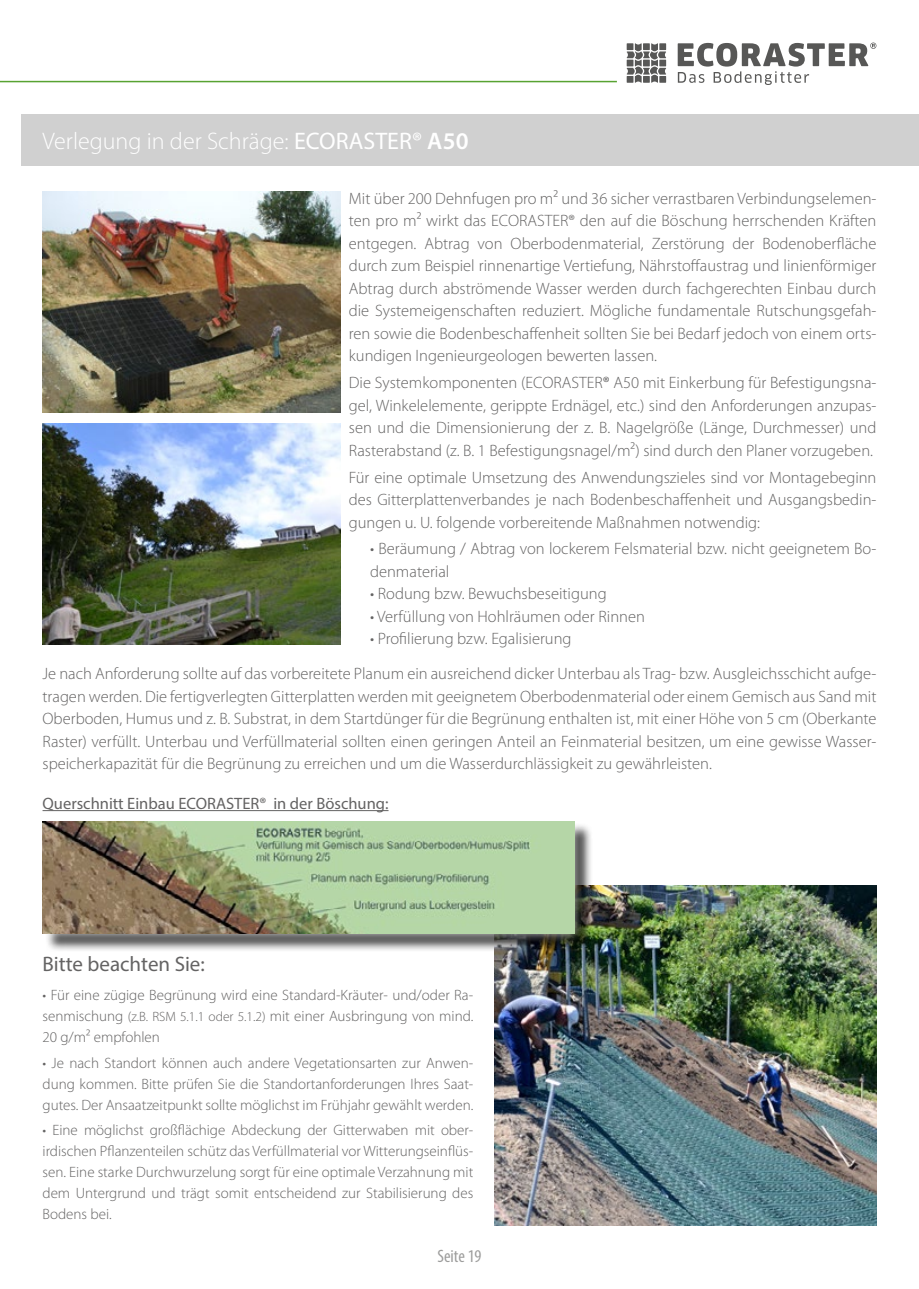
<style>
.page{position:relative;width:919px;height:1289px;background:#fff}
.page>*{position:absolute;margin:0;border:0;box-sizing:border-box;transform-origin:0 0}
.t1{font:300 24px "Myriad Pro";color:#fff}
.t2{font:21px "Myriad Pro";color:#646363}
.t3{font:condensed 18px "Myriad Pro";color:#9d9d9c}
.t4{font:300 16.5px/22.5px "Myriad Pro";color:#646363;text-align:justify}
.t5{font:16.5px "Myriad Pro";color:#646363}
.t6{font:300 15px/21px "Myriad Pro";color:#646363;text-align:justify}
.s1{font-weight:400}
.s2{font-weight:600}
.s3{font-size:13.5px}
</style>
<div class="page">
<div style="left:21px;top:115px;width:897px;height:51px;background:#d0d0d0"></div>
<img style="left:43px;top:191px;width:297px;height:221px">
<img style="left:494px;top:885px;width:382px;height:340px">
<img style="left:43px;top:423px;width:297px;height:221px">
<div style="left:45px;top:822px;width:548px;height:130px;background:#000;opacity:.75"></div>
<div style="left:33px;top:811px;width:551px;height:132px;background:#fff;opacity:.75"></div>
<img style="left:43px;top:821px;width:531px;height:112px">
<hr style="left:43px;top:810px;width:345px;height:1px;background:#646363">
<svg style="left:677px;top:43px;width:199px;height:42px"></svg>
<svg style="left:626px;top:43px;width:40px;height:40px"></svg>
<hr style="left:0;top:81px;width:617px;height:1px;background:#58a332">
<h1 class="t1" style="left:43px;top:128px;width:427px">Verlegung in der Schräge: <span class="s1">ECORASTER®</span> <span class="s2">A50</span></h1>
<p class="t4" style="left:349px;top:187px;width:529px">Mit über 200 Dehnfugen pro m² und 36 sicher verrastbaren Verbindungselemen&shy;ten pro m² wirkt das ECORASTER® den auf die Böschung herrschenden Kräften entgegen. Abtrag von Oberbodenmaterial, Zerstörung der Bodenoberfläche durch zum Beispiel rinnenartige Vertiefung, Nährstoffaustrag und linienförmiger Abtrag durch abströmende Wasser werden durch fachgerechten Einbau durch die Systemeigenschaften reduziert. Mögliche fundamentale Rutschungsgefah&shy;ren sowie die Bodenbeschaffenheit sollten Sie bei Bedarf jedoch von einem orts&shy;kundigen Ingenieurgeologen bewerten lassen.</p>
<p class="t4" style="left:349px;top:372px;width:529px">Die Systemkomponenten (ECORASTER<span class="s1">®</span> A50 mit Einkerbung für Befestigungsna&shy;gel, Winkelelemente, gerippte Erdnägel, etc.) sind den Anforderungen anzupas&shy;sen und die Dimensionierung der z. B. Nagelgröße (Länge, Durchmesser) und Rasterabstand (z. B. 1 Befestigungsnagel/m²) sind durch den Planer vorzugeben.</p>
<p class="t4" style="left:349px;top:466px;width:529px">Für eine optimale Umsetzung des Anwendungszieles sind vor Montagebeginn des Gitterplattenverbandes je nach Bodenbeschaffenheit und Ausgangsbedin&shy;gungen u. U. folgende vorbereitende Maßnahmen notwendig:</p>
<p class="t4" style="left:370px;top:538px;width:507px">• Beräumung / Abtrag von lockerem Felsmaterial bzw. nicht geeignetem Bo&shy;denmaterial</p>
<p class="t4" style="left:370px;top:583px;width:238px">• Rodung bzw. Bewuchsbeseitigung</p>
<p class="t4" style="left:370px;top:605px;width:276px">• Verfüllung von Hohlräumen oder Rinnen</p>
<p class="t4" style="left:370px;top:628px;width:203px">• Profilierung bzw. Egalisierung</p>
<p class="t4" style="left:43px;top:662px;width:835px">Je nach Anforderung sollte auf das vorbereitete Planum ein ausreichend dicker Unterbau als Trag- bzw. Ausgleichsschicht aufge&shy;tragen werden. Die fertigverlegten Gitterplatten werden mit geeignetem Oberbodenmaterial oder einem Gemisch aus Sand mit Oberboden, Humus und z. B. Substrat, in dem Startdünger für die Begrünung enthalten ist, mit einer Höhe von 5 cm (Oberkante Raster) verfüllt. Unterbau und Verfüllmaterial sollten einen geringen Anteil an Feinmaterial besitzen, um eine gewisse Wasser&shy;speicherkapazität für die Begrünung zu erreichen und um die Wasserdurchlässigkeit zu gewährleisten.</p>
<p class="t5" style="left:43px;top:793px;width:347px">Querschnitt Einbau ECORASTER® in der Böschung:</p>
<p class="t2" style="left:43px;top:950px;width:164px">Bitte beachten Sie:</p>
<p class="t6" style="left:43px;top:985px;width:432px">• Für eine zügige Begrünung wird eine Standard-Kräuter- und/oder Ra&shy;senmischung <span class="s3">(z.B. RSM 5.1.1 oder 5.1.2)</span> mit einer Ausbringung von mind.<br>20 g/m² empfohlen</p>
<p class="t6" style="left:43px;top:1052px;width:432px">• Je nach Standort können auch andere Vegetationsarten zur Anwen&shy;dung kommen. Bitte prüfen Sie die Standortanforderungen Ihres Saat&shy;gutes. Der Ansaatzeitpunkt sollte möglichst im Frühjahr gewählt werden.</p>
<p class="t6" style="left:43px;top:1119px;width:432px">• Eine möglichst großflächige Abdeckung der Gitterwaben mit ober&shy;irdischen Pflanzenteilen schütz das Verfüllmaterial vor Witterungseinflüs&shy;sen. Eine starke Durchwurzelung sorgt für eine optimale Verzahnung mit dem Untergrund und trägt somit entscheidend zur Stabilisierung des Bodens bei.</p>
<p class="t3" style="left:437px;top:1245px;width:46px">Seite 19</p>
</div>
